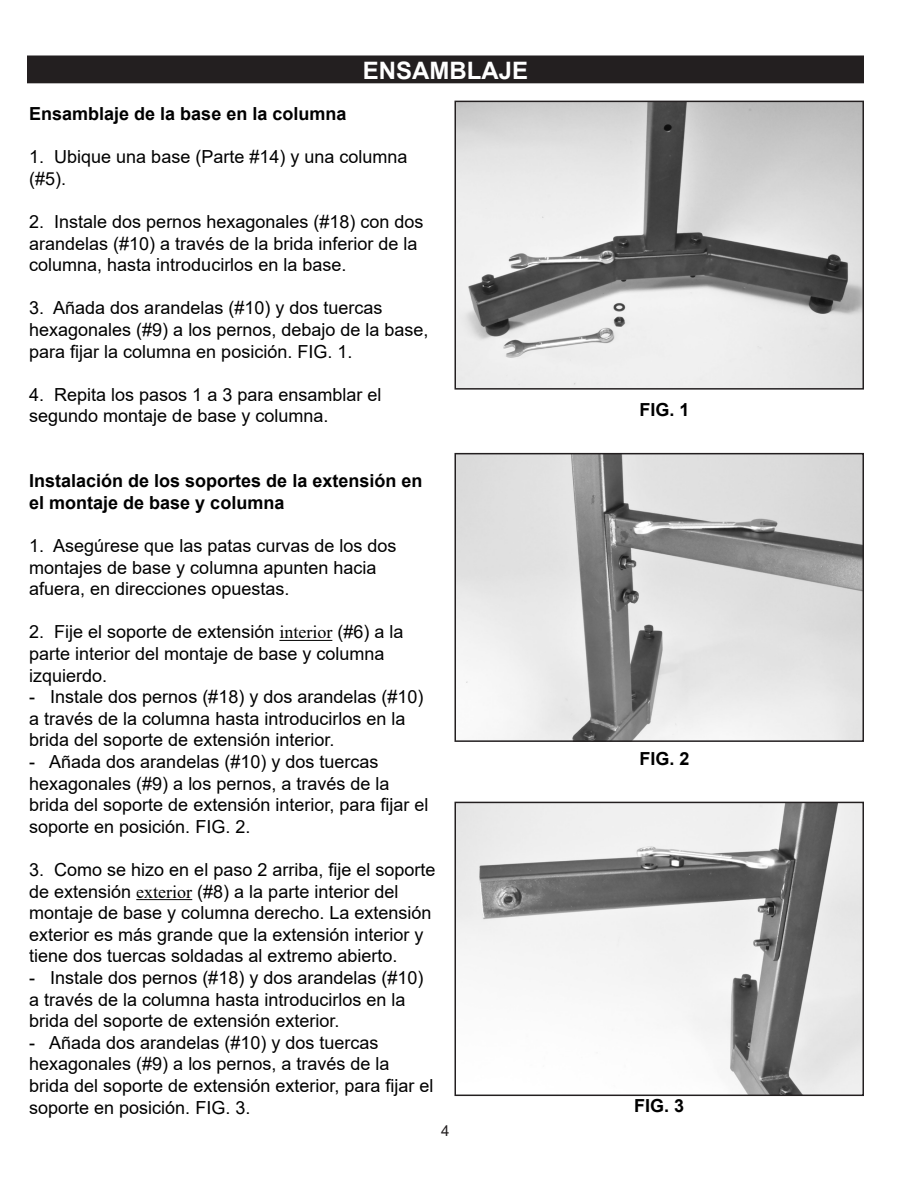
<style>
.page{position:relative;width:918px;height:1188px;background:#fff}
.page>*{position:absolute;margin:0;border:0;box-sizing:border-box;transform-origin:0 0}
.t1{font:700 24px "Arial";color:#fff}
.t2{font:18px/21.6px "Arial";color:#000}
.t3{font:700 18px/21.6px "Arial";color:#000}
.t4{font:15px "Arial";color:#231f20}
.s1{font-family:"Times New Roman"}
</style>
<div class="page">
<img style="left:457px;top:104px;width:404px;height:283px">
<div style="left:454px;top:101px;width:410px;height:289px;border:2px solid #231f20"></div>
<hr style="left:279px;top:640px;width:53px;height:1px;background:#000">
<hr style="left:136px;top:899px;width:56px;height:1px;background:#000">
<div style="left:28px;top:56px;width:835px;height:27px;background:#231f20"></div>
<img style="left:457px;top:805px;width:404px;height:288px">
<div style="left:454px;top:802px;width:410px;height:294px;border:2px solid #231f20"></div>
<img style="left:457px;top:456px;width:404px;height:283px">
<div style="left:454px;top:453px;width:410px;height:289px;border:2px solid #231f20"></div>
<p class="t1" style="left:363px;top:54px;width:167px">ENSAMBLAJE</p>
<p class="t3" style="left:29px;top:103px;width:319px">Ensamblaje de la base en la columna</p>
<p class="t2" style="left:29px;top:146px;width:380px">1. Ubique una base (Parte #14) y una columna</p>
<p class="t2" style="left:29px;top:168px;width:39px">(#5).</p>
<p class="t2" style="left:29px;top:211px;width:396px">2. Instale dos pernos hexagonales (#18) con dos arandelas (#10) a través de la brida inferior de la columna, hasta introducirlos en la base.</p>
<p class="t2" style="left:29px;top:297px;width:401px">3. Añada dos arandelas (#10) y dos tuercas hexagonales (#9) a los pernos, debajo de la base, para fijar la columna en posición. FIG. 1.</p>
<p class="t2" style="left:29px;top:384px;width:354px">4. Repita los pasos 1 a 3 para ensamblar el segundo montaje de base y columna.</p>
<p class="t3" style="left:29px;top:470px;width:395px">Instalación de los soportes de la extensión en el montaje de base y columna</p>
<p class="t2" style="left:29px;top:535px;width:369px">1. Asegúrese que las patas curvas de los dos montajes de base y columna apunten hacia afuera, en direcciones opuestas.</p>
<p class="t2" style="left:29px;top:621px;width:376px">2. Fije el soporte de extensión <span class="s1">interior</span> (#6) a la parte interior del montaje de base y columna izquierdo.</p>
<p class="t2" style="left:29px;top:686px;width:396px">- Instale dos pernos (#18) y dos arandelas (#10) a través de la columna hasta introducirlos en la brida del soporte de extensión interior.</p>
<p class="t2" style="left:29px;top:751px;width:401px">- Añada dos arandelas (#10) y dos tuercas hexagonales (#9) a los pernos, a través de la brida del soporte de extensión interior, para fijar el soporte en posición. FIG. 2.</p>
<p class="t2" style="left:29px;top:859px;width:408px">3. Como se hizo en el paso 2 arriba, fije el soporte de extensión <span class="s1">exterior</span> (#8) a la parte interior del montaje de base y columna derecho. La extensión exterior es más grande que la extensión interior y tiene dos tuercas soldadas al extremo abierto.</p>
<p class="t2" style="left:29px;top:967px;width:396px">- Instale dos pernos (#18) y dos arandelas (#10) a través de la columna hasta introducirlos en la brida del soporte de extensión exterior.</p>
<p class="t2" style="left:29px;top:1032px;width:406px">- Añada dos arandelas (#10) y dos tuercas hexagonales (#9) a los pernos, a través de la brida del soporte de extensión exterior, para fijar el soporte en posición. FIG. 3.</p>
<p class="t4" style="left:441px;top:1121px;width:10px">4</p>
<p class="t3" style="left:640px;top:399px;width:52px">FIG. 1</p>
<p class="t3" style="left:640px;top:748px;width:52px">FIG. 2</p>
<p class="t3" style="left:634px;top:1095px;width:52px">FIG. 3</p>
</div>
